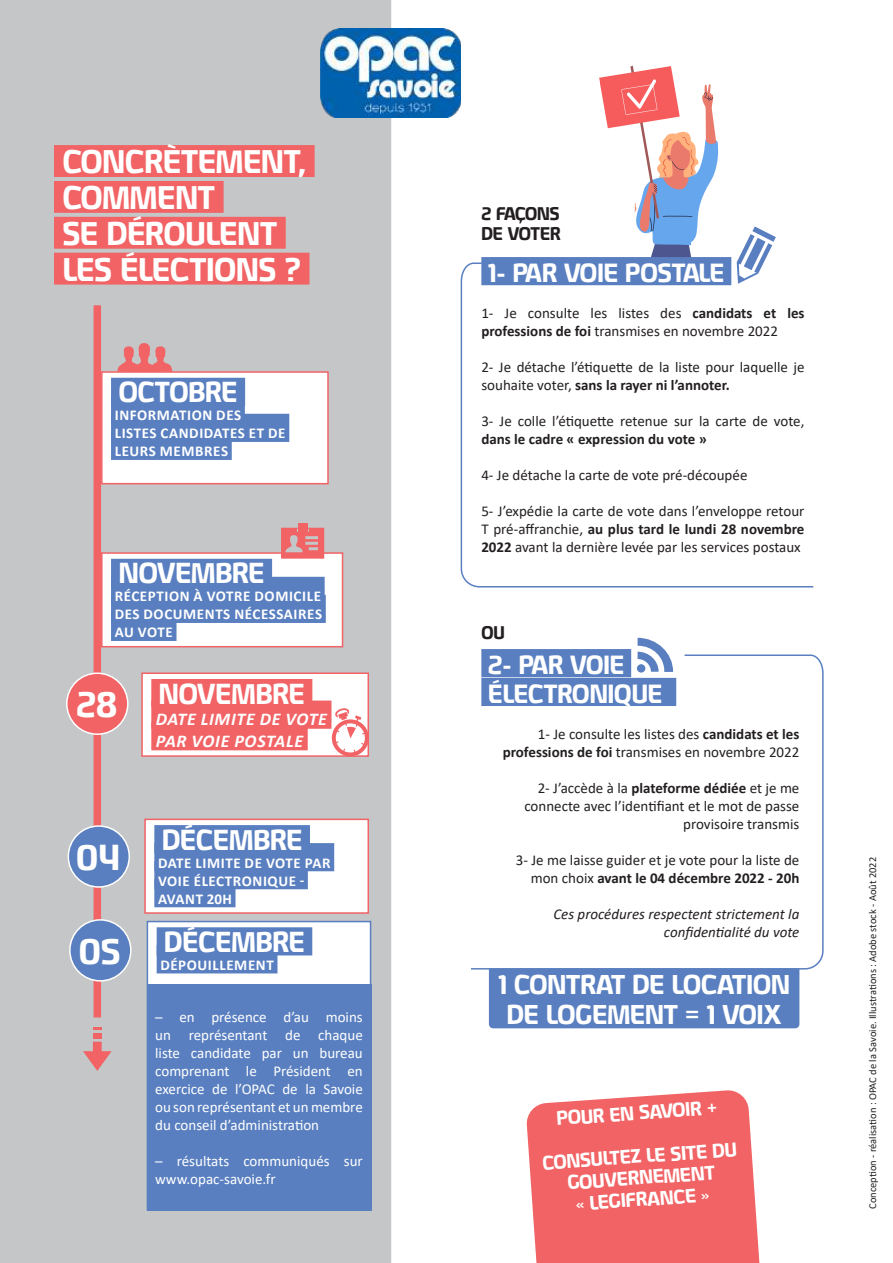
<style>
.page{position:relative;width:893px;height:1263px;background:#fff}
.page>*{position:absolute;margin:0;border:0;box-sizing:border-box;transform-origin:0 0}
.t1{font:700 33px "Hybrea";color:#fff}
.t2{font:700 29.85px/35.8px "Hybrea";color:#fff}
.t3{font:700 26.4px "Hybrea";color:#fff}
.t4{font:700 24.9px/29.8px "Hybrea";color:#fff;text-align:center}
.t5{font:700 24px/28.8px "Hybrea";color:#fff}
.t6{font:700 18px/21.6px "Hybrea";color:#fff;text-align:center}
.t7{font:italic 700 18px/21.6px "Calibri";letter-spacing:.04em;color:#fff}
.t8{font:700 16.65px/20.1px "Hybrea";color:#231f20}
.t9{font:15px/18px "Calibri";color:#231f20;text-align:right}
.t10{font:15px/18px "Calibri";color:#fff;text-align:justify}
.t11{font:700 15px/18px "Calibri";letter-spacing:.04em;color:#fff}
.t12{font:italic 15px/18px "Calibri";color:#231f20;text-align:right}
.t13{font:700 15px "Calibri";color:#231f20}
.t14{font:10.5px "Calibri";color:#231f20}
.s1{font-weight:700}
</style>
<div class="page">
<div style="left:0;top:0;width:391px;height:1263px;background:#c5c6c8"></div>
<div style="left:54px;top:145px;width:261px;height:32px;background:#f16365"></div>
<div style="left:54px;top:181px;width:170px;height:32px;background:#f16365"></div>
<div style="left:54px;top:217px;width:232px;height:32px;background:#f16365"></div>
<div style="left:54px;top:253px;width:255px;height:32px;background:#f16365"></div>
<div style="left:481px;top:257px;width:250px;height:28px;background:#597fc0"></div>
<svg style="left:599px;top:65px;width:177px;height:197px"></svg>
<div style="left:481px;top:649px;width:150px;height:28px;background:#597fc0"></div>
<svg style="left:460px;top:262px;width:354px;height:326px"></svg>
<svg style="left:638px;top:638px;width:30px;height:16px"></svg>
<svg style="left:526px;top:1090px;width:234px;height:173px;background:#f27072"></svg>
<svg style="left:471px;top:654px;width:353px;height:316px"></svg>
<img style="left:320px;top:29px;width:141px;height:88px">
<div style="left:489px;top:969px;width:310px;height:59px;background:#597fc0"></div>
<div style="left:94px;top:305px;width:7px;height:712px;background:#f16365"></div>
<svg style="left:144px;top:818px;width:226px;height:96px"></svg>
<div style="left:68px;top:826px;width:61px;height:61px;background:#597fc0;border-radius:50%"></div>
<div style="left:68px;top:825px;width:62px;height:63px;border:2px solid #fff;border-radius:50%"></div>
<svg style="left:83px;top:1042px;width:29px;height:29px"></svg>
<div style="left:93px;top:1033px;width:9px;height:5px;background:#f16365"></div>
<svg style="left:93px;top:1027px;width:9px;height:2px"></svg>
<div style="left:67px;top:673px;width:61px;height:61px;background:#f16365;border-radius:50%"></div>
<div style="left:66px;top:672px;width:63px;height:63px;border:2px solid #fff;border-radius:50%"></div>
<svg style="left:141px;top:672px;width:230px;height:87px"></svg>
<svg style="left:101px;top:528px;width:243px;height:120px"></svg>
<div style="left:298px;top:523px;width:9px;height:8px;background:#f16365"></div>
<svg style="left:101px;top:343px;width:228px;height:142px"></svg>
<svg style="left:146px;top:920px;width:226px;height:291px"></svg>
<div style="left:70px;top:920px;width:61px;height:61px;background:#597fc0;border-radius:50%"></div>
<div style="left:69px;top:919px;width:63px;height:62px;border:2px solid #fff;border-radius:50%"></div>
<div style="left:147px;top:984px;width:224px;height:226px;background:#597fc0"></div>
<h2 class="t2" style="left:63px;top:146px;width:245px">CONCRÈTEMENT,<br>COMMENT<br>SE DÉROULENT<br>LES ÉLECTIONS ?</h2>
<h3 class="t3" style="left:119px;top:381px;width:120px">OCTOBRE</h3>
<p class="t11" style="left:115px;top:407px;width:172px">INFORMATION DES<br>LISTES CANDIDATES ET DE<br>LEURS MEMBRES</p>
<h3 class="t3" style="left:119px;top:562px;width:147px">NOVEMBRE</h3>
<p class="t11" style="left:115px;top:588px;width:209px;text-align:justify">RÉCEPTION À VOTRE DOMICILE DES DOCUMENTS NÉCESSAIRES AU VOTE</p>
<h1 class="t1" style="left:76px;top:691px;width:42px">28</h1>
<h1 class="t1" style="left:77px;top:844px;width:45px">04</h1>
<h1 class="t1" style="left:79px;top:937px;width:43px">05</h1>
<h3 class="t3" style="left:159px;top:683px;width:147px">NOVEMBRE</h3>
<p class="t7" style="left:156px;top:708px;width:173px">DATE LIMITE DE VOTE<br>PAR VOIE POSTALE</p>
<h3 class="t3" style="left:162px;top:829px;width:142px">DÉCEMBRE</h3>
<p class="t11" style="left:158px;top:854px;width:174px">DATE LIMITE DE VOTE PAR<br>VOIE ÉLECTRONIQUE -<br>AVANT 20H</p>
<h3 class="t3" style="left:164px;top:931px;width:142px">DÉCEMBRE</h3>
<p class="t11" style="left:160px;top:956px;width:115px">DÉPOUILLEMENT</p>
<p class="t10" style="left:155px;top:1008px;width:209px">– en présence d’au moins un représentant de chaque liste candidate par un bureau comprenant le Président en exercice de l’OPAC de la Savoie ou son représentant et un membre du conseil d’administration</p>
<p class="t10" style="left:155px;top:1152px;width:209px">– résultats communiqués sur www.opac-savoie.fr</p>
<p class="t8" style="left:481px;top:205px;width:81px">2 FAÇONS<br>DE VOTER</p>
<h3 class="t5" style="left:488px;top:260px;width:238px">1- PAR VOIE POSTALE</h3>
<p class="t9" style="left:481px;top:303px;width:325px;text-align:left">1- Je consulte les listes des <span class="s1">candidats et les professions de foi</span> transmises en novembre 2022</p>
<p class="t9" style="left:481px;top:357px;width:325px;text-align:left">2- Je détache l’étiquette de la liste pour laquelle je souhaite voter, <span class="s1">sans la rayer ni l’annoter.</span></p>
<p class="t9" style="left:481px;top:411px;width:325px">3- Je colle l’étiquette retenue sur la carte de vote,</p>
<p class="t13" style="left:481px;top:431px;width:227px">dans le cadre « expression du vote »</p>
<p class="t9" style="left:481px;top:465px;width:268px">4- Je détache la carte de vote pré-découpée</p>
<p class="t9" style="left:481px;top:501px;width:325px;text-align:justify">5- J’expédie la carte de vote dans l’enveloppe retour T pré-affranchie, <span class="s1">au plus tard le lundi 28 novembre 2022</span> avant la dernière levée par les services postaux</p>
<p class="t8" style="left:481px;top:624px;width:25px">OU</p>
<h3 class="t5" style="left:488px;top:652px;width:175px">2- PAR VOIE<br>ÉLECTRONIQUE</h3>
<p class="t9" style="left:503px;top:724px;width:298px">1- Je consulte les listes des <span class="s1">candidats et les professions de foi</span> transmises en novembre 2022</p>
<p class="t9" style="left:524px;top:778px;width:276px">2- J’accède à la <span class="s1">plateforme dédiée</span> et je me connecte avec l’identifiant et le mot de passe provisoire transmis</p>
<p class="t9" style="left:516px;top:850px;width:285px">3- Je me laisse guider et je vote pour la liste de mon choix <span class="s1">avant le 04 décembre 2022 - 20h</span></p>
<p class="t12" style="left:553px;top:906px;width:248px">Ces procédures respectent strictement la confidentialité du vote</p>
<h3 class="t4" style="left:498px;top:972px;width:293px">1 CONTRAT DE LOCATION<br>DE LOGEMENT = 1 VOIX</h3>
<p class="t6" style="left:556px;top:1109px;width:162px;rotate:-4deg">POUR EN SAVOIR +</p>
<p class="t6" style="left:542px;top:1153px;width:196px;rotate:-4deg">CONSULTEZ LE SITE DU<br>GOUVERNEMENT<br>« LEGIFRANCE »</p>
<p class="t14" style="left:865px;top:1209px;width:353px;rotate:-90deg">Conception - réalisation : OPAC de la Savoie. Illustrations : Adobe stock - Août 2022</p>
</div>
